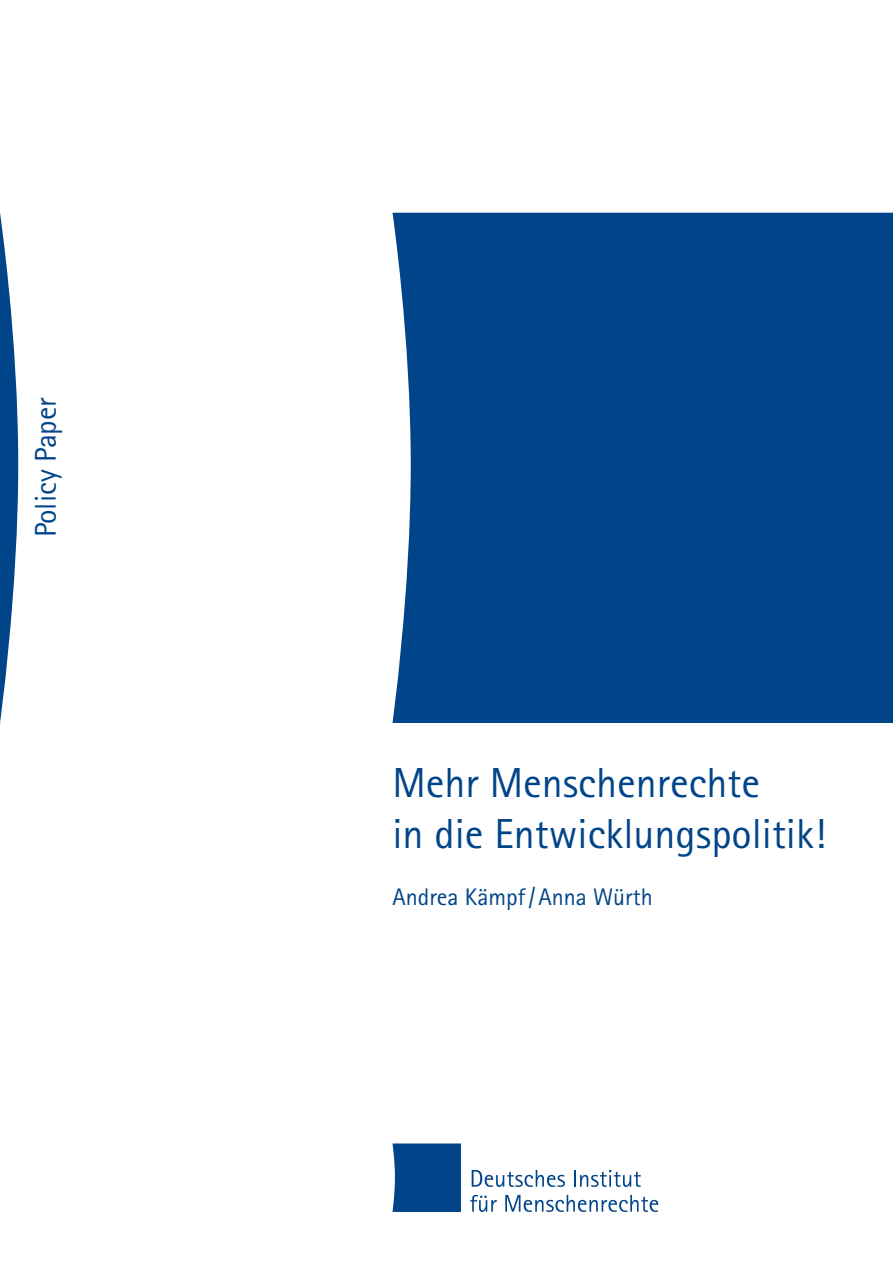
<style>
.page{position:relative;width:893px;height:1263px;background:#fff}
.page>*{position:absolute;margin:0;border:0;box-sizing:border-box;transform-origin:0 0}
.t1{font:42px/50.4px "Rotis Sans Serif";color:#004489}
.t2{font:30px "Rotis Sans Serif";color:#004489}
.t3{font:24px "Rotis Sans Serif";color:#004489}
</style>
<div class="page">
<svg style="left:0;top:213px;width:18px;height:510px"></svg>
<div style="left:392px;top:213px;width:501px;height:510px;background:#004489"></div>
<div style="left:392px;top:1143px;width:69px;height:69px;background:#004489"></div>
<svg style="left:472px;top:1170px;width:93px;height:17px"></svg>
<svg style="left:574px;top:1170px;width:67px;height:17px"></svg>
<svg style="left:470px;top:1195px;width:27px;height:17px"></svg>
<svg style="left:505px;top:1195px;width:153px;height:17px"></svg>
<p class="t2" style="left:28px;top:537px;width:141px;rotate:-90deg">Policy Paper</p>
<p class="t1" style="left:392px;top:758px;width:435px">Mehr Menschenrechte<br>in die Entwicklungspolitik!</p>
<p class="t3" style="left:392px;top:883px;width:262px">Andrea Kämpf/Anna Würth</p>
</div>
